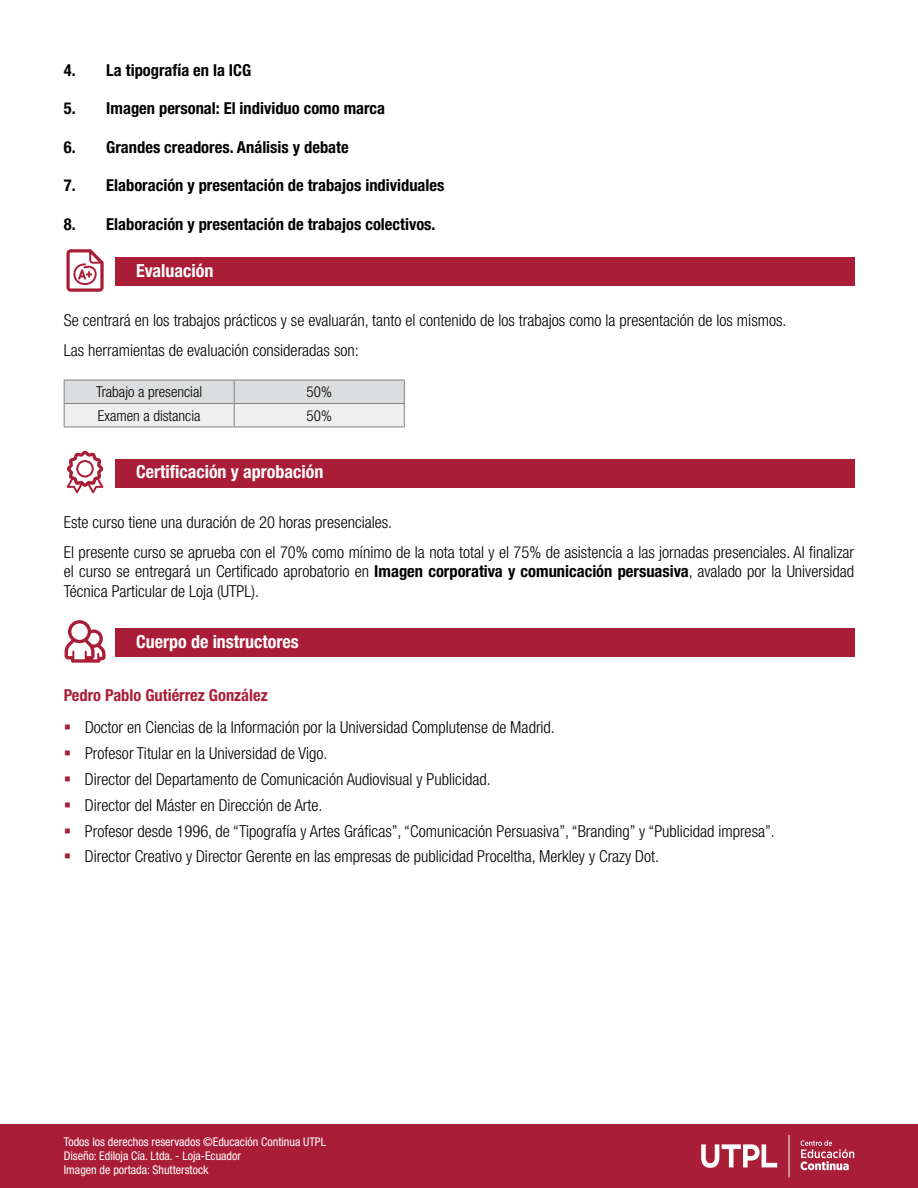
<style>
.page{position:relative;width:918px;height:1188px;background:#fff}
.page>*{position:absolute;margin:0;border:0;box-sizing:border-box;transform-origin:0 0}
.t1{font:700 condensed 18px "Helvetica Neue LT Std";color:#fff}
.t2{font:300 condensed 16.5px/25.8px "Helvetica Neue LT Std";color:#000}
.t3{font:700 condensed 16.5px "Helvetica Neue LT Std";color:#000}
.t4{font:700 condensed 16.5px "Helvetica Neue LT Std";color:#aa1d37}
.t5{font:300 condensed 15px "Helvetica Neue LT Std";color:#000}
.t6{font:condensed 12px/13.8px "Helvetica Neue LT Std";color:#fff}
.s1{font-weight:700}
</style>
<div class="page">
<div style="left:0;top:1124px;width:918px;height:64px;background:#aa1d37"></div>
<svg style="left:801px;top:1140px;width:53px;height:30px"></svg>
<svg style="left:701px;top:1144px;width:76px;height:24px"></svg>
<hr style="left:789px;top:1135px;width:1px;height:42px;background:#fff">
<svg style="left:66px;top:249px;width:38px;height:43px"></svg>
<div style="left:115px;top:258px;width:739px;height:28px;background:#aa1d37"></div>
<svg style="left:64px;top:380px;width:341px;height:47px"></svg>
<hr style="left:64px;top:427px;width:170px;height:1px;background:#808285">
<hr style="left:234px;top:427px;width:171px;height:1px;background:#808285">
<svg style="left:67px;top:451px;width:37px;height:42px"></svg>
<div style="left:115px;top:459px;width:739px;height:29px;background:#aa1d37"></div>
<svg style="left:65px;top:620px;width:41px;height:43px"></svg>
<div style="left:115px;top:629px;width:739px;height:28px;background:#aa1d37"></div>
<p class="t3" style="left:64px;top:60px;width:189px">4. La tipografía en la ICG</p>
<p class="t3" style="left:64px;top:98px;width:323px">5. Imagen personal: El individuo como marca</p>
<p class="t3" style="left:64px;top:137px;width:286px">6. Grandes creadores. Análisis y debate</p>
<p class="t3" style="left:64px;top:176px;width:382px">7. Elaboración y presentación de trabajos individuales</p>
<p class="t3" style="left:64px;top:214px;width:373px">8. Elaboración y presentación de trabajos colectivos.</p>
<p class="t1" style="left:136px;top:260px;width:79px">Evaluación</p>
<p class="t2" style="left:64px;top:305px;width:724px;line-height:30.2px">Se centrará en los trabajos prácticos y se evaluarán, tanto el contenido de los trabajos como la presentación de los mismos.<br>Las herramientas de evaluación consideradas son:</p>
<p class="t5" style="left:96px;top:383px;width:108px">Trabajo a presencial</p>
<p class="t5" style="left:307px;top:383px;width:27px">50%</p>
<p class="t5" style="left:98px;top:407px;width:104px">Examen a distancia</p>
<p class="t5" style="left:307px;top:407px;width:27px">50%</p>
<p class="t1" style="left:136px;top:461px;width:189px">Certificación y aprobación</p>
<p class="t2" style="left:64px;top:507px;width:792px;line-height:30.2px">Este curso tiene una duración de 20 horas presenciales.<br>El presente curso se aprueba con el 70% como mínimo de la nota total y el 75% de asistencia a las jornadas presenciales. Al finalizar</p>
<p class="t2" style="left:64px;top:562px;width:792px;line-height:19.5px">el curso se entregará un Certificado aprobatorio en <span class="s1">Imagen corporativa y comunicación persuasiva</span>, avalado por la Universidad<br>Técnica Particular de Loja (UTPL).</p>
<p class="t1" style="left:136px;top:631px;width:164px">Cuerpo de instructores</p>
<p class="t4" style="left:64px;top:685px;width:206px">Pedro Pablo Gutiérrez González</p>
<p class="t2" style="left:85px;top:714px;width:691px">Doctor en Ciencias de la Información por la Universidad Complutense de Madrid.<br>Profesor Titular en la Universidad de Vigo.<br>Director del Departamento de Comunicación Audiovisual y Publicidad.<br>Director del Máster en Dirección de Arte.<br>Profesor desde 1996, de “Tipografía y Artes Gráficas”, “Comunicación Persuasiva”, “Branding” y “Publicidad impresa”.<br>Director Creativo y Director Gerente en las empresas de publicidad Proceltha, Merkley y Crazy Dot.</p>
<p class="t6" style="left:64px;top:1135px;width:264px">Todos los derechos reservados ©Educación Continua UTPL<br>Diseño: Ediloja Cía. Ltda. - Loja-Ecuador<br>Imagen de portada: Shutterstock</p>
</div>
